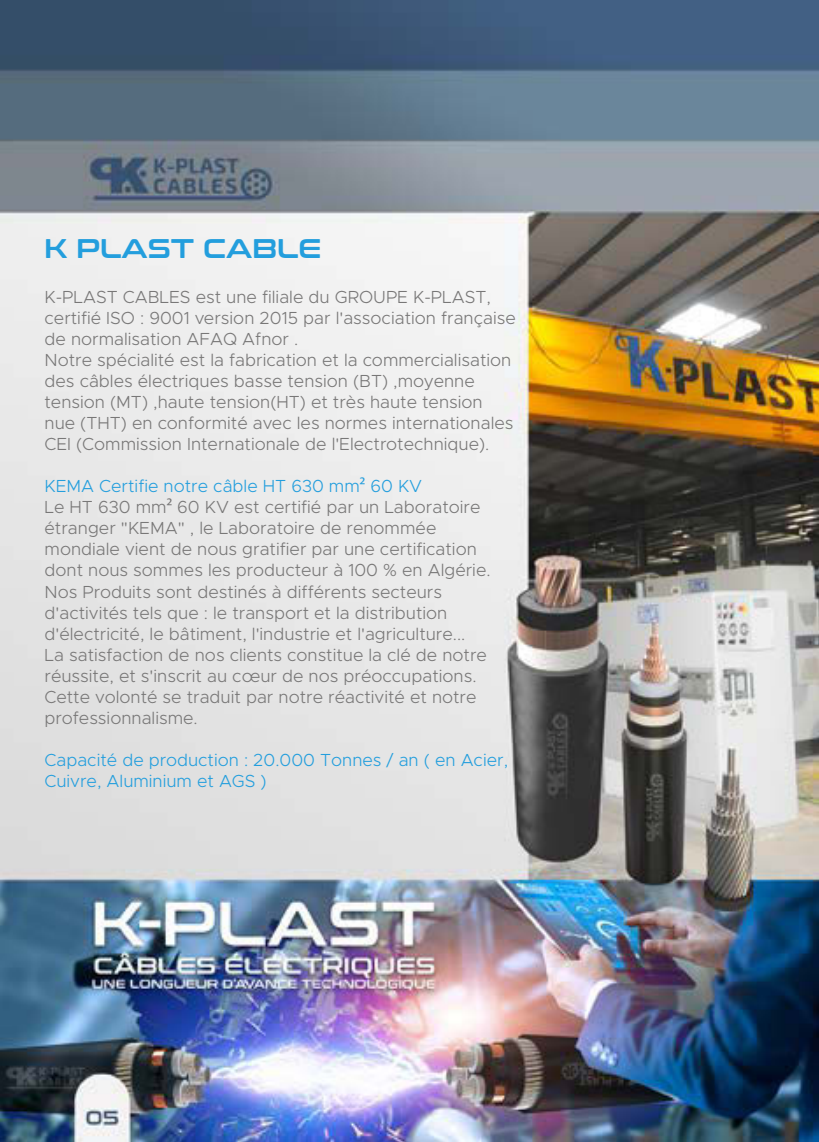
<style>
.page{position:relative;width:819px;height:1142px;background:#fff}
.page>*{position:absolute;margin:0;border:0;box-sizing:border-box;transform-origin:0 0}
.t1{font:26.95px "Conthrax Sb";color:#239edd}
.t2{font:300 17.5px/21px "Metropolis";color:#787777}
.t3{font:300 17.5px/21px "Metropolis";color:#239edd}
.s1{color:#239edd}
.s2{font-family:"Myriad Pro";font-weight:400;color:#239edd}
.s3{font-family:"Myriad Pro";font-weight:400}
</style>
<div class="page">
<img style="left:0;top:0;width:819px;height:1141px">
<h1 class="t1" style="left:45px;top:233px;width:278px">K PLAST CABLE</h1>
<p class="t2" style="left:45px;top:286px;width:473px">K-PLAST CABLES est une filiale du GROUPE K-PLAST, certifié ISO : 9001 version 2015 par l'association française de normalisation AFAQ Afnor .<br>Notre spécialité est la fabrication et la commercialisation des câbles électriques basse tension (BT) ,moyenne tension (MT) ,haute tension(HT) et très haute tension nue (THT) en conformité avec les normes internationales CEI (Commission Internationale de l'Electrotechnique).</p>
<p class="t2" style="left:45px;top:475px;width:448px"><span class="s1">KEMA Certifie notre câble HT 630 mm</span><span class="s2">2</span> <span class="s1">60 KV<br></span>Le HT 630 mm<span class="s3">2</span> 60 KV est certifié par un Laboratoire étranger "KEMA" , le Laboratoire de renommée mondiale vient de nous gratifier par une certification dont nous sommes les producteur à 100 % en Algérie.<br>Nos Produits sont destinés à différents secteurs d'activités tels que : le transport et la distribution d'électricité, le bâtiment, l'industrie et l'agriculture...<br>La satisfaction de nos clients constitue la clé de notre réussite, et s'inscrit au cœur de nos préoccupations.<br>Cette volonté se traduit par notre réactivité et notre professionnalisme.</p>
<p class="t3" style="left:45px;top:749px;width:465px">Capacité de production : 20.000 Tonnes / an ( en Acier,<br>Cuivre, Aluminium et AGS )</p>
</div>
